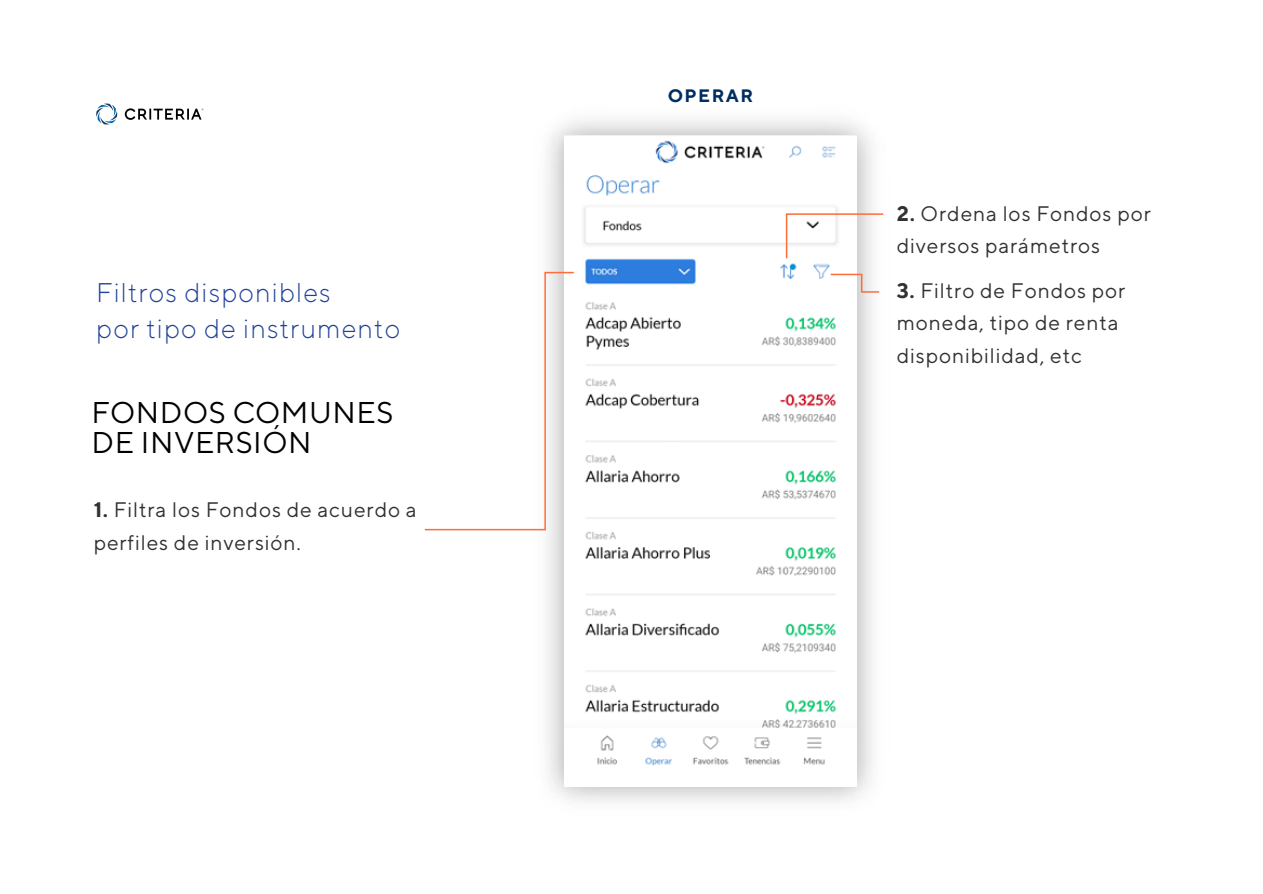
<style>
.page{position:relative;width:1263px;height:894px;background:#fff}
.page>*{position:absolute;margin:0;border:0;box-sizing:border-box;transform-origin:0 0}
.t1{font:30px/30.6px "TT Norms";letter-spacing:.02em;color:#000}
.t2{font:300 27px/35.5px "TT Norms";letter-spacing:.04em;color:#21429b}
.t3{font:21px/32.4px "TT Norms";letter-spacing:.04em;color:#323232}
.t4{font:700 18px "TT Norms";letter-spacing:.08em;color:#002e61}
.s1{font-weight:700}
</style>
<div class="page">
<svg style="left:125px;top:108px;width:79px;height:12px"></svg>
<svg style="left:96px;top:103px;width:21px;height:21px"></svg>
<img style="left:565px;top:135px;width:291px;height:631px">
<svg style="left:424px;top:271px;width:151px;height:260px"></svg>
<svg style="left:785px;top:212px;width:99px;height:48px"></svg>
<svg style="left:829px;top:273px;width:51px;height:20px"></svg>
<p class="t2" style="left:96px;top:274px;width:306px">Filtros disponibles<br>por tipo de instrumento</p>
<h1 class="t1" style="left:92px;top:396px;width:303px">FONDOS COMUNES<br>DE INVERSIÓN</h1>
<p class="t3" style="left:94px;top:493px;width:325px"><span class="s1">1.</span> Filtra los Fondos de acuerdo a perfiles de inversión.</p>
<p class="t4" style="left:668px;top:84px;width:87px">OPERAR</p>
<p class="t3" style="left:897px;top:197px;width:256px"><span class="s1">2.</span> Ordena los Fondos por diversos parámetros</p>
<p class="t3" style="left:897px;top:274px;width:230px"><span class="s1">3.</span> Filtro de Fondos por moneda, tipo de renta disponibilidad, etc</p>
</div>
